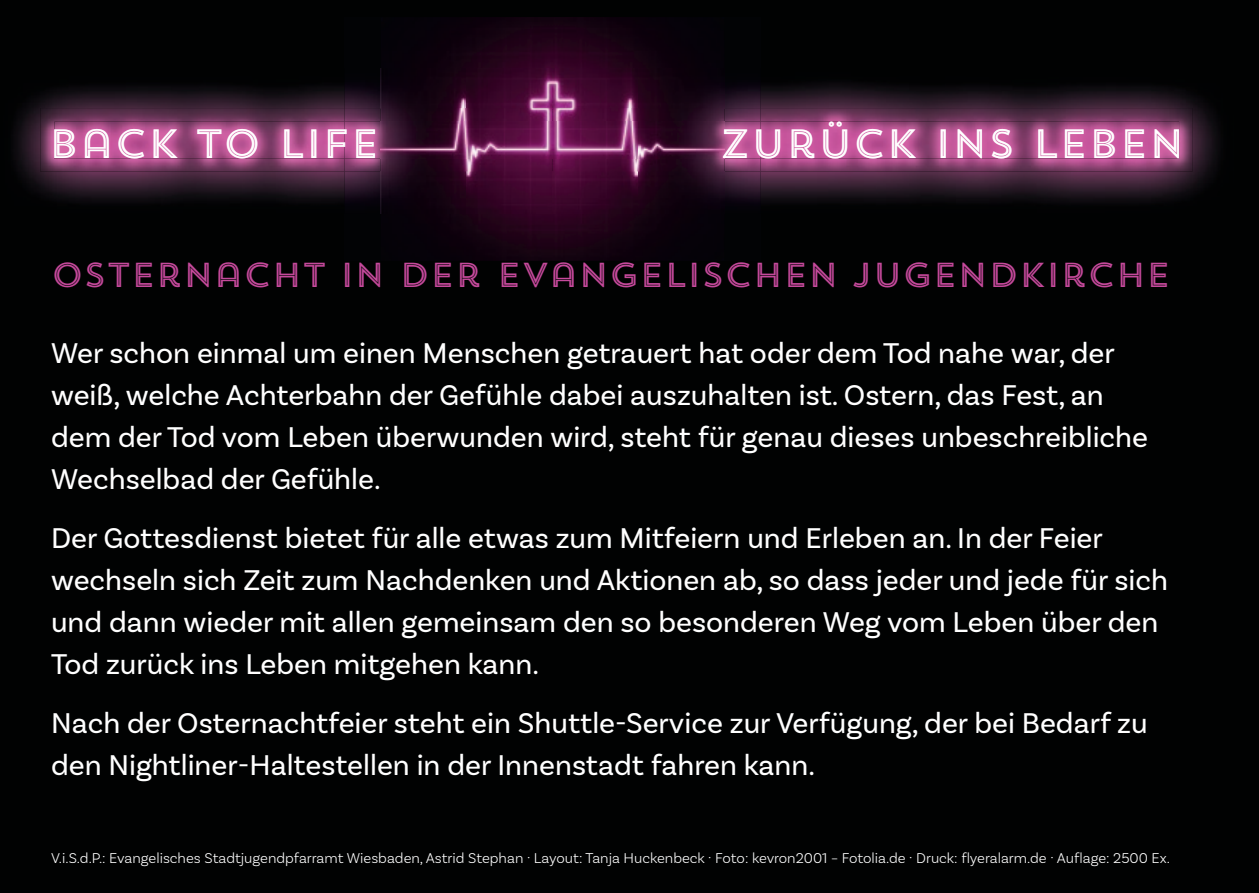
<style>
.page{position:relative;width:1259px;height:893px;background:#010202}
.page>*{position:absolute;margin:0;border:0;box-sizing:border-box;transform-origin:0 0}
.t1{font:40.8px "Trend Sans Five";color:#fff}
.t2{font:34.5px "Trend Sans Five";color:#c5499b}
.t3{font:30px/42px "Basic Sans";color:#fff}
.t4{font:300 15px "Basic Sans";color:#fff}
</style>
<div class="page">
<div style="left:344px;top:17px;width:416px;height:244px;background:#020305"></div>
<img style="left:427px;top:17px;width:249px;height:244px">
<img style="left:0;top:69px;width:1234px;height:145px">
<img style="left:344px;top:69px;width:416px;height:145px">
<img style="left:381px;top:69px;width:343px;height:145px">
<img style="left:40px;top:108px;width:1152px;height:63px">
<img style="left:344px;top:108px;width:416px;height:63px">
<img style="left:54px;top:122px;width:1125px;height:37px">
<img style="left:344px;top:122px;width:416px;height:37px">
<img style="left:381px;top:122px;width:343px;height:37px">
<h1 class="t1" style="left:48px;top:118px;width:333px">BACK TO LIFE</h1>
<h1 class="t1" style="left:719px;top:118px;width:467px">ZURÜCK INS LEBEN</h1>
<p class="t2" style="left:51px;top:252px;width:1121px">OSTERNACHT IN DER EVANGELISCHEN JUGENDKIRCHE</p>
<p class="t3" style="left:51px;top:331px;width:1098px">Wer schon einmal um einen Menschen getrauert hat oder dem Tod nahe war, der weiß, welche Achterbahn der Gefühle dabei auszuhalten ist. Ostern, das Fest, an dem der Tod vom Leben überwunden wird, steht für genau dieses unbeschreibliche Wechselbad der Gefühle.</p>
<p class="t3" style="left:51px;top:516px;width:1118px">Der Gottesdienst bietet für alle etwas zum Mitfeiern und Erleben an. In der Feier wechseln sich Zeit zum Nachdenken und Aktionen ab, so dass jeder und jede für sich und dann wieder mit allen gemeinsam den so besonderen Weg vom Leben über den Tod zurück ins Leben mitgehen kann.</p>
<p class="t3" style="left:51px;top:701px;width:1098px">Nach der Osternachtfeier steht ein Shuttle-Service zur Verfügung, der bei Bedarf zu den Nightliner-Haltestellen in der Innenstadt fahren kann.</p>
<p class="t4" style="left:51px;top:849px;width:1120px">V.i.S.d.P.: Evangelisches Stadtjugendpfarramt Wiesbaden, Astrid Stephan · Layout: Tanja Huckenbeck · Foto: kevron2001 – Fotolia.de · Druck: flyeralarm.de · Auflage: 2500 Ex.</p>
</div>
